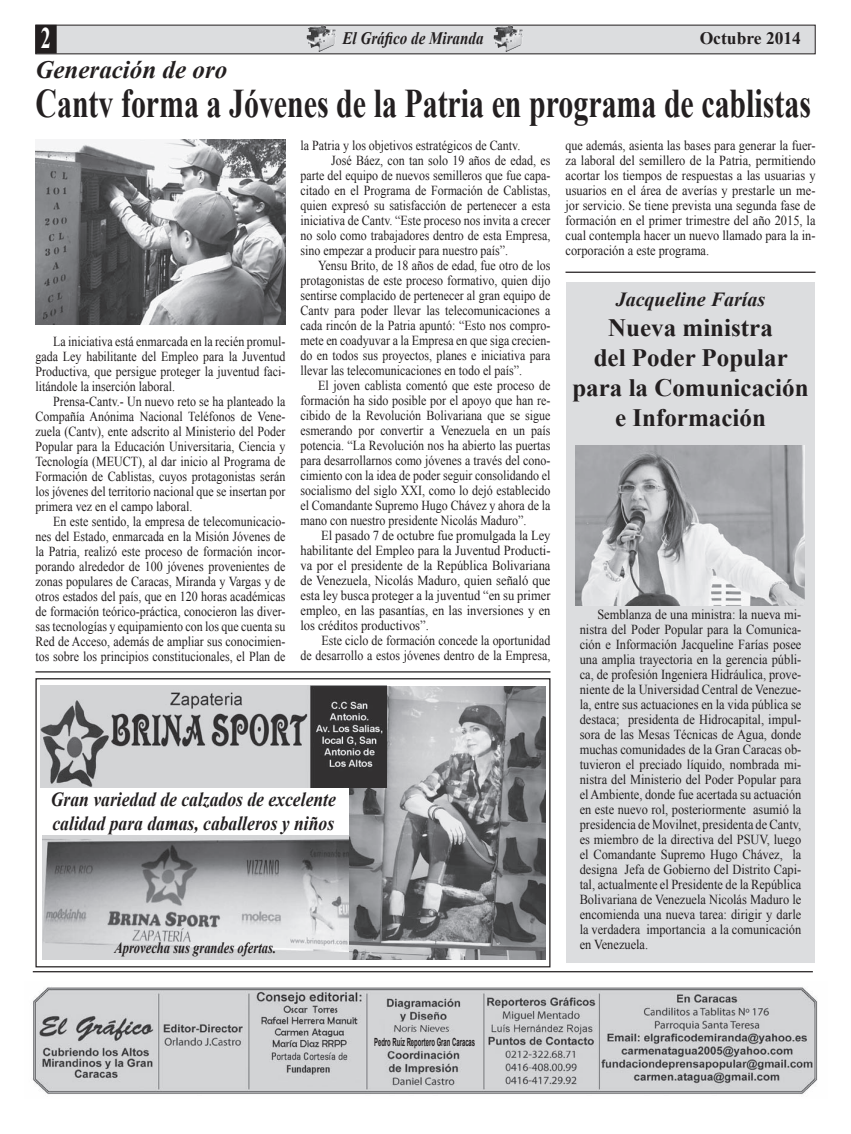
<style>
.page{position:relative;width:851px;height:1134px;background:#fff}
.page>*{position:absolute;margin:0;border:0;box-sizing:border-box;transform-origin:0 0}
.t1{font:700 40.62px "Times New Roman";color:#231f20;scale:.74 1}
.t2{font:700 30px "Times New Roman";color:#fff;scale:.67 1}
.t3{font:700 25px/30px "Times New Roman";color:#231f20;text-align:center}
.t4{font:italic 700 25px "Times New Roman";color:#231f20}
.t5{font:italic 700 20px/24px "Times New Roman";color:#231f20;scale:.88 1}
.t6{font:italic 700 20px "Times New Roman";color:#231f20}
.t7{font:italic 700 17.5px "Times New Roman";color:#231f20;scale:.86 1}
.t8{font:700 17.5px "Times New Roman";color:#231f20}
.t9{font:italic 700 15.62px "Times New Roman";color:#231f20;scale:.8 1}
.t10{font:13.75px/15px "Times New Roman";color:#231f20;text-align:justify;scale:.87 1}
.t11{font:13.75px/15px "Times New Roman";color:#231f20;text-align:justify;scale:.9 1}
.t12{font:13.75px "Times New Roman";color:#231f20;scale:.91 1}
.t13{font:700 11.25px "Arial";color:#231f20;scale:.53 1}
</style>
<div class="page">
<div style="left:36px;top:25px;width:779px;height:29px;background:#dcdddf"></div>
<div style="left:36px;top:25px;width:20px;height:28px;background:#231f20"></div>
<div style="left:35px;top:25px;width:22px;height:29px;border:1px solid #231f20"></div>
<img style="left:302px;top:25px;width:37px;height:27px">
<img style="left:489px;top:25px;width:37px;height:27px">
<div style="left:566px;top:282px;width:248px;height:680px;background:#dcdddf"></div>
<div style="left:35px;top:678px;width:515px;height:289px;border:1px solid #231f20"></div>
<img style="left:33px;top:987px;width:785px;height:107px">
<hr style="left:33px;top:971px;width:779px;height:1px;background:#231f20">
<img style="left:43px;top:835px;width:306px;height:124px">
<img style="left:349px;top:687px;width:196px;height:272px">
<img style="left:41px;top:686px;width:345px;height:102px">
<img style="left:575px;top:445px;width:229px;height:160px">
<hr style="left:565px;top:272px;width:250px;height:1px;background:#231f20">
<img style="left:35px;top:140px;width:250px;height:185px">
<hr style="left:35px;top:671px;width:515px;height:1px;background:#231f20">
<h2 class="t2" style="left:41px;top:17px;width:16px">2</h2>
<p class="t7" style="left:342px;top:26px;width:165px">El Gráfico de Miranda</p>
<p class="t8" style="left:699px;top:26px;width:103px">Octubre 2014</p>
<h3 class="t4" style="left:35px;top:52px;width:193px">Generación de oro</h3>
<h1 class="t1" style="left:35px;top:75px;width:1049px">Cantv forma a Jóvenes de la Patria en programa de cablistas</h1>
<p class="t10" style="left:300px;top:137px;width:254px">la Patria y los objetivos estratégicos de Cantv.</p>
<p class="t10" style="left:331px;top:152px;width:253px">José Báez, con tan solo 19 años de edad, es</p>
<p class="t10" style="left:300px;top:167px;width:289px">parte del equipo de nuevos semilleros que fue capa-</p>
<p class="t10" style="left:300px;top:182px;width:289px">citado en el Programa de Formación de Cablistas,</p>
<p class="t10" style="left:300px;top:197px;width:289px">quien expresó su satisfacción de pertenecer a esta</p>
<p class="t10" style="left:300px;top:212px;width:289px">iniciativa de Cantv. “Este proceso nos invita a crecer</p>
<p class="t10" style="left:300px;top:227px;width:289px">no solo como trabajadores dentro de esta Empresa,</p>
<p class="t10" style="left:300px;top:242px;width:240px">sino empezar a producir para nuestro país”.</p>
<p class="t10" style="left:318px;top:257px;width:268px">Yensu Brito, de 18 años de edad, fue otro de los</p>
<p class="t10" style="left:300px;top:272px;width:289px">protagonistas de este proceso formativo, quien dijo</p>
<p class="t10" style="left:300px;top:287px;width:289px">sentirse complacido de pertenecer al gran equipo de</p>
<p class="t10" style="left:300px;top:302px;width:289px">Cantv para poder llevar las telecomunicaciones a</p>
<p class="t10" style="left:300px;top:317px;width:289px">cada rincón de la Patria apuntó: “Esto nos compro-</p>
<p class="t10" style="left:300px;top:332px;width:289px">mete en coadyuvar a la Empresa en que siga crecien-</p>
<p class="t10" style="left:300px;top:347px;width:289px">do en todos sus proyectos, planes e iniciativa para</p>
<p class="t10" style="left:300px;top:362px;width:256px">llevar las telecomunicaciones en todo el país”.</p>
<p class="t10" style="left:318px;top:377px;width:268px">El joven cablista comentó que este proceso de</p>
<p class="t10" style="left:300px;top:392px;width:289px">formación ha sido posible por el apoyo que han re-</p>
<p class="t10" style="left:300px;top:407px;width:289px">cibido de la Revolución Bolivariana que se sigue</p>
<p class="t10" style="left:300px;top:422px;width:289px">esmerando por convertir a Venezuela en un país</p>
<p class="t10" style="left:300px;top:437px;width:289px">potencia. “La Revolución nos ha abierto las puertas</p>
<p class="t10" style="left:300px;top:452px;width:289px">para desarrollarnos como jóvenes a través del cono-</p>
<p class="t10" style="left:300px;top:467px;width:289px">cimiento con la idea de poder seguir consolidando el</p>
<p class="t10" style="left:300px;top:482px;width:289px">socialismo del siglo XXI, como lo dejó establecido</p>
<p class="t10" style="left:300px;top:497px;width:289px">el Comandante Supremo Hugo Chávez y ahora de la</p>
<p class="t10" style="left:300px;top:512px;width:261px">mano con nuestro presidente Nicolás Maduro”.</p>
<p class="t12" style="left:321px;top:526px;width:253px">El pasado 7 de octubre fue promulgada la Ley</p>
<p class="t12" style="left:300px;top:541px;width:276px">habilitante del Empleo para la Juventud Producti-</p>
<p class="t12" style="left:300px;top:556px;width:276px">va por el presidente de la República Bolivariana</p>
<p class="t12" style="left:300px;top:571px;width:276px">de Venezuela, Nicolás Maduro, quien señaló que</p>
<p class="t12" style="left:300px;top:586px;width:276px">esta ley busca proteger a la juventud “en su primer</p>
<p class="t12" style="left:300px;top:601px;width:276px">empleo, en las pasantías, en las inversiones y en</p>
<p class="t12" style="left:300px;top:616px;width:142px">los créditos productivos”.</p>
<p class="t10" style="left:321px;top:632px;width:265px">Este ciclo de formación concede la oportunidad</p>
<p class="t10" style="left:300px;top:647px;width:289px">de desarrollo a estos jóvenes dentro de la Empresa,</p>
<p class="t10" style="left:565px;top:137px;width:289px">que además, asienta las bases para generar la fuer&shy;za laboral del semillero de la Patria, permitiendo acortar los tiempos de respuestas a las usuarias y usuarios en el área de averías y prestarle un me&shy;jor servicio. Se tiene prevista una segunda fase de formación en el primer trimestre del año 2015, la cual contempla hacer un nuevo llamado para la in&shy;corporación a este programa.</p>
<h3 class="t6" style="left:615px;top:285px;width:151px">Jacqueline Farías</h3>
<h3 class="t3" style="left:572px;top:312px;width:238px">Nueva ministra<br>del Poder Popular para la Comunicación e Información</h3>
<p class="t10" style="left:35px;top:334px;width:289px;text-indent:18px">La iniciativa está enmarcada en la recién promul&shy;gada Ley habilitante del Empleo para la Juventud Productiva, que persigue proteger la juventud faci&shy;litándole la inserción laboral.</p>
<p class="t10" style="left:35px;top:394px;width:289px;text-indent:18px">Prensa-Cantv.- Un nuevo reto se ha planteado la Compañía Anónima Nacional Teléfonos de Vene&shy;zuela (Cantv), ente adscrito al Ministerio del Poder Popular para la Educación Universitaria, Ciencia y Tecnología (MEUCT), al dar inicio al Programa de Formación de Cablistas, cuyos protagonistas serán los jóvenes del territorio nacional que se insertan por primera vez en el campo laboral.</p>
<p class="t10" style="left:35px;top:514px;width:289px;text-indent:18px">En este sentido, la empresa de telecomunicacio&shy;nes del Estado, enmarcada en la Misión Jóvenes de la Patria, realizó este proceso de formación incor&shy;porando alrededor de 100 jóvenes provenientes de zonas populares de Caracas, Miranda y Vargas y de otros estados del país, que en 120 horas académicas de formación teórico-práctica, conocieron las diver&shy;sas tecnologías y equipamiento con los que cuenta su Red de Acceso, además de ampliar sus conocimien&shy;tos sobre los principios constitucionales, el Plan de</p>
<p class="t11" style="left:579px;top:607px;width:248px;text-indent:18px">Semblanza de una ministra: la nueva mi&shy;nistra del Poder Popular para la Comunica&shy;ción e Información Jacqueline Farías posee una amplia trayectoria en la gerencia públi&shy;ca, de profesión Ingeniera Hidráulica, prove&shy;niente de la Universidad Central de Venezue&shy;la, entre sus actuaciones en la vida pública se destaca; presidenta de Hidrocapital, impul&shy;sora de las Mesas Técnicas de Agua, donde muchas comunidades de la Gran Caracas ob&shy;tuvieron el preciado líquido, nombrada mi&shy;nistra del Ministerio del Poder Popular para el Ambiente, donde fue acertada su actuación en este nuevo rol, posteriormente asumió la presidencia de Movilnet, presidenta de Cantv, es miembro de la directiva del PSUV, luego el Comandante Supremo Hugo Chávez, la designa Jefa de Gobierno del Distrito Capi&shy;tal, actualmente el Presidente de la República Bolivariana de Venezuela Nicolás Maduro le encomienda una nueva tarea: dirigir y darle la verdadera importancia a la comunicación en Venezuela.</p>
<h3 class="t5" style="left:51px;top:787px;width:325px">Gran variedad de calzados de excelente calidad para damas, caballeros y niños</h3>
<p class="t9" style="left:114px;top:937px;width:204px">Aprovecha sus grandes ofertas.</p>
<p class="t13" style="left:374px;top:1034px;width:192px">Pedro Ruíz Reportero Gran Caracas</p>
</div>
